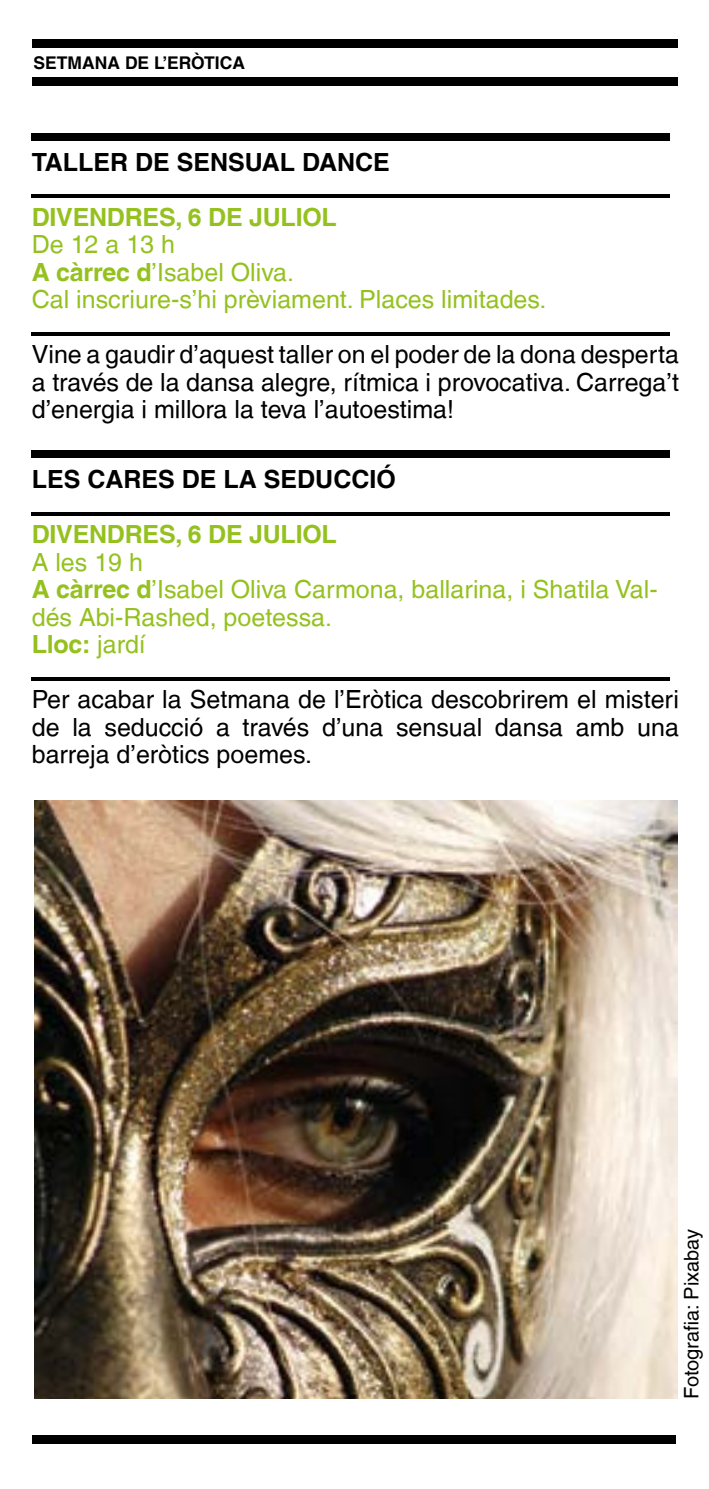
<style>
.page{position:relative;width:709px;height:1489px;background:#fff}
.page>*{position:absolute;margin:0;border:0;box-sizing:border-box;transform-origin:0 0}
.t1{font:25px/27.5px "Helvetica LT";color:#000;text-align:justify}
.t2{font:25px/27.5px "Helvetica LT";color:#95c11f}
.t3{font:700 25px "Helvetica LT";color:#000}
.t4{font:700 25px "Helvetica LT";letter-spacing:-.01em;color:#95c11f}
.t5{font:20px "Helvetica LT";color:#000}
.t6{font:700 17.5px "Helvetica LT";color:#000}
.s1{font-weight:700}
</style>
<div class="page">
<div style="left:32px;top:39px;width:645px;height:8px;background:#000"></div>
<div style="left:32px;top:77px;width:645px;height:9px;background:#000"></div>
<div style="left:32px;top:1434px;width:643px;height:9px;background:#000"></div>
<div style="left:32px;top:133px;width:638px;height:7px;background:#000"></div>
<hr style="left:32px;top:194px;width:638px;height:4px;background:#000">
<hr style="left:32px;top:332px;width:638px;height:3px;background:#000">
<div style="left:32px;top:450px;width:638px;height:8px;background:#000"></div>
<hr style="left:32px;top:512px;width:638px;height:3px;background:#000">
<hr style="left:32px;top:677px;width:638px;height:3px;background:#000">
<img style="left:35px;top:800px;width:642px;height:598px">
<p class="t6" style="left:34px;top:52px;width:213px">SETMANA DE L’ERÒTICA</p>
<p class="t3" style="left:32px;top:146px;width:359px">TALLER DE SENSUAL DANCE</p>
<p class="t4" style="left:32px;top:201px;width:306px">DIVENDRES, 6 DE JULIOL</p>
<p class="t2" style="left:32px;top:230px;width:516px">De 12 a 13 h<br><span class="s1">A càrrec d</span>’Isabel Oliva.<br>Cal inscriure-s’hi prèviament. Places limitades.</p>
<p class="t1" style="left:32px;top:340px;width:648px">Vine a gaudir d’aquest taller on el poder de la dona desperta a través de la dansa alegre, rítmica i provocativa. Carrega’t d’energia i millora la teva l’autoestima!</p>
<p class="t3" style="left:32px;top:464px;width:365px">LES CARES DE LA SEDUCCIÓ</p>
<p class="t4" style="left:32px;top:519px;width:306px">DIVENDRES, 6 DE JULIOL</p>
<p class="t2" style="left:32px;top:548px;width:627px">A les 19 h<br><span class="s1">A càrrec d</span>’Isabel Oliva Carmona, ballarina, i Shatila Val&shy;dés Abi-Rashed, poetessa.<br><span class="s1">Lloc:</span> jardí</p>
<p class="t1" style="left:32px;top:685px;width:648px">Per acabar la Setmana de l’Eròtica descobrirem el misteri de la seducció a través d’una sensual dansa amb una barreja d’eròtics poemes.</p>
<p class="t5" style="left:680px;top:1398px;width:171px;rotate:-90deg">Fotografia: Pixabay</p>
</div>
